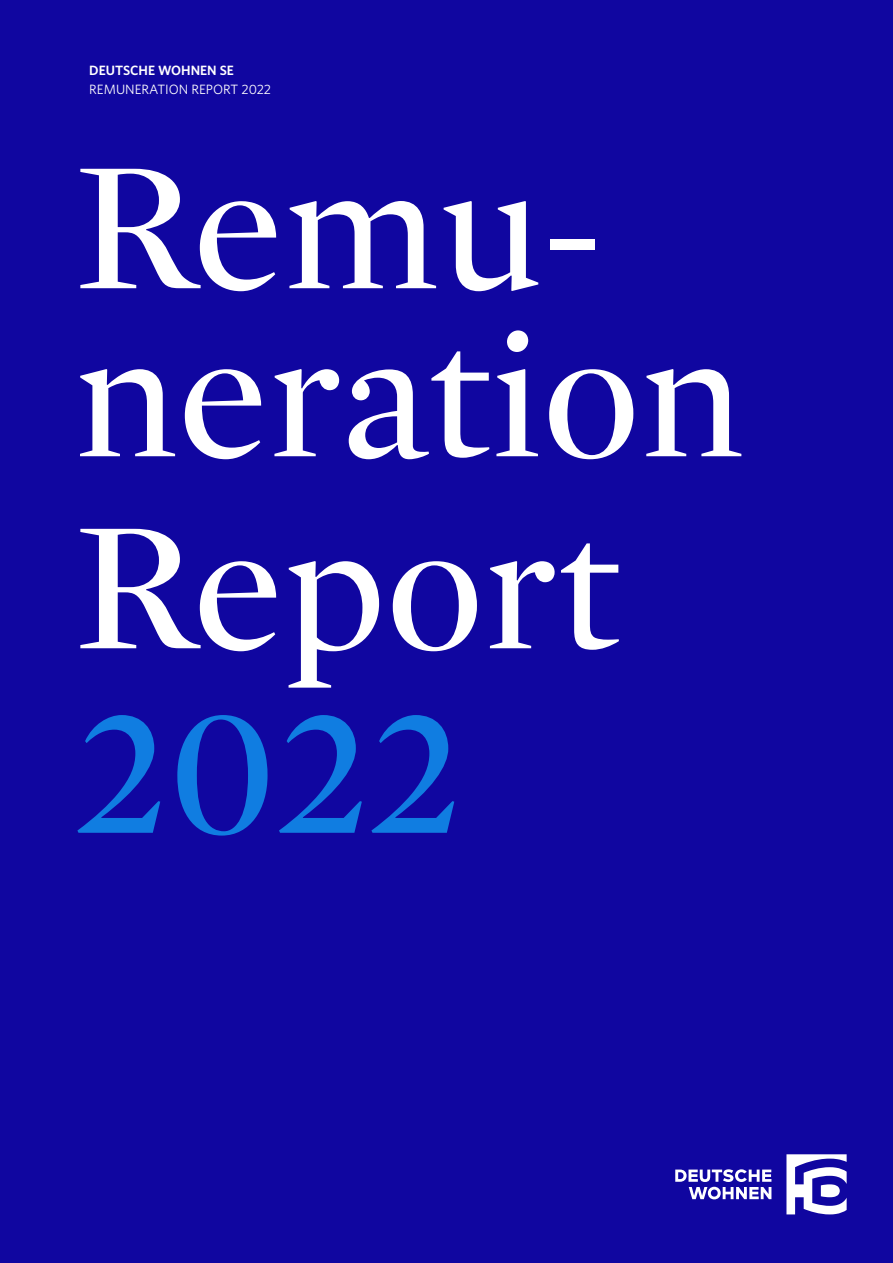
<style>
.page{position:relative;width:893px;height:1263px;background:#1006a0}
.page>*{position:absolute;margin:0;border:0;box-sizing:border-box;transform-origin:0 0}
.t1{font:187.5px/168px "Mercury Display";color:#fff}
.t2{font:187.5px "Mercury Display";color:#107de1}
.t3{font:13.5px "Whitney";color:#fff}
.t4{font:600 13.5px "Whitney";color:#fff}
</style>
<div class="page">
<svg style="left:675px;top:1169px;width:96px;height:30px"></svg>
<svg style="left:786px;top:1154px;width:61px;height:60px"></svg>
<p class="t4" style="left:89px;top:61px;width:146px">DEUTSCHE WOHNEN SE</p>
<p class="t3" style="left:89px;top:80px;width:183px">REMUNERATION REPORT 2022</p>
<h1 class="t1" style="left:74px;top:135px;width:672px">Remu&shy;neration</h1>
<h1 class="t1" style="left:74px;top:495px;width:547px">Report</h1>
<h1 class="t2" style="left:74px;top:641px;width:392px">2022</h1>
</div>
